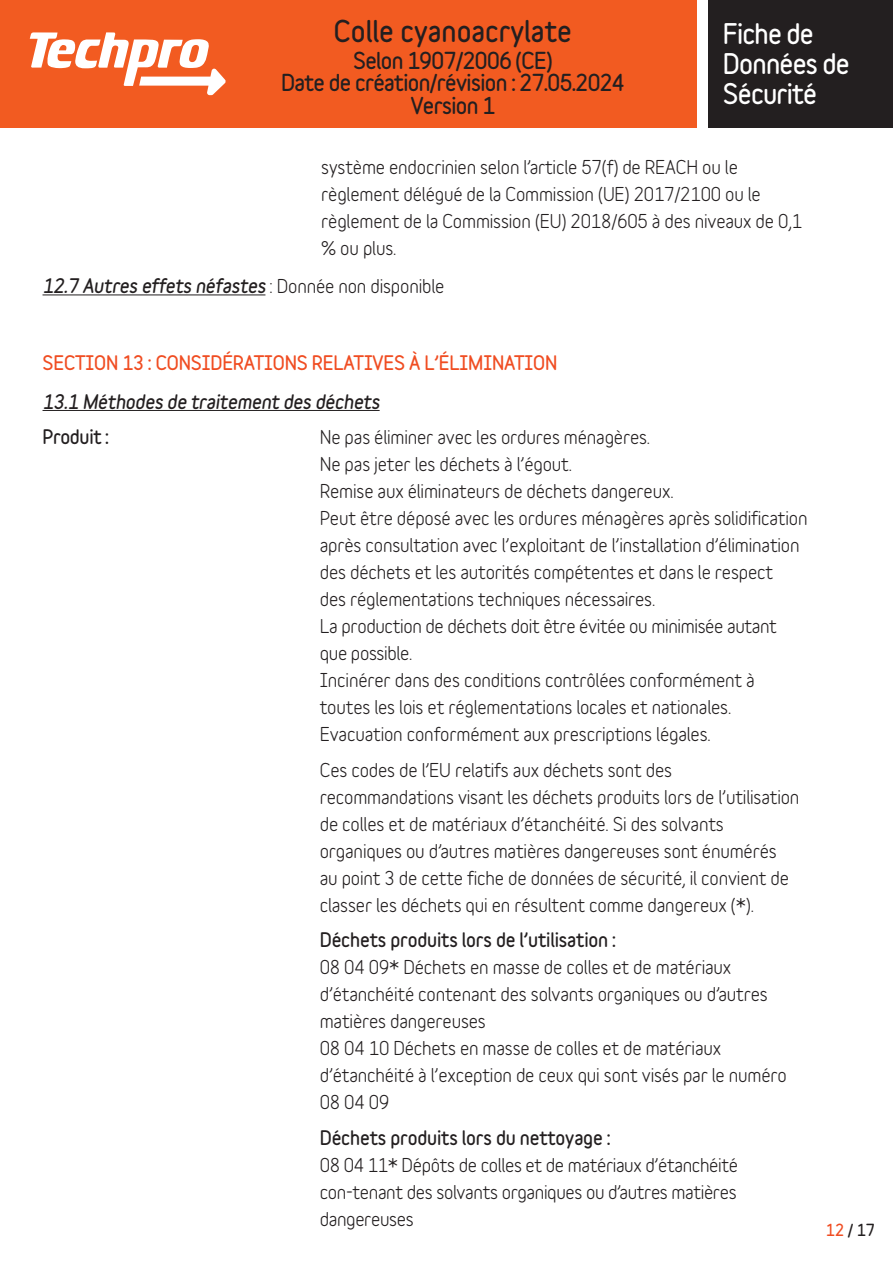
<style>
.page{position:relative;width:893px;height:1263px;background:#fff}
.page>*{position:absolute;margin:0;border:0;box-sizing:border-box;transform-origin:0 0}
.t1{font:900 27px "Variable";color:#231f20}
.t2{font:900 25.5px/30px "Variable";letter-spacing:-.03em;color:#fff}
.t3{font:900 21px/22.5px "Variable";letter-spacing:-.03em;color:#231f20;text-align:center}
.TEXTE_COURANT{font:700 18px/27px "Variable";letter-spacing:-.01em;color:#231f20}
.TEXTE_COURANT-2{font:italic 900 18px "Variable";letter-spacing:-.01em;color:#231f20}
.TEXTE_COURANT-3{font:900 18px "Variable";letter-spacing:-.01em;color:#f04d22}
.TEXTE_COURANT-4{font:900 18px "Variable";letter-spacing:-.02em;color:#231f20}
.t4{font:900 15px "Variable";color:#231f20}
.s1{font-weight:700;font-style:normal}
.s2{font-weight:900}
.s3{color:#f04d22}
</style>
<div class="page">
<div style="left:0;top:0;width:723px;height:128px;background:#f25b21"></div>
<div style="left:702px;top:0;width:191px;height:128px;background:#231f20"></div>
<div style="left:697px;top:0;width:11px;height:128px;background:#fff"></div>
<svg style="left:30px;top:32px;width:196px;height:63px"></svg>
<hr style="left:43px;top:294px;width:222px;height:1px;background:#231f20">
<hr style="left:43px;top:410px;width:337px;height:1px;background:#231f20">
<h1 class="t1" style="left:334px;top:13px;width:239px">Colle cyanoacrylate</h1>
<p class="t3" style="left:281px;top:49px;width:345px">Selon 1907/2006 (CE)<br>Date de création/révision : 27.05.2024<br>Version 1</p>
<h2 class="t2" style="left:723px;top:19px;width:128px">Fiche de<br>Données de<br>Sécurité</h2>
<p class="TEXTE_COURANT" style="left:321px;top:153px;width:482px">système endocrinien selon l’article 57(f) de REACH ou le règlement délégué de la Commission (UE) 2017/2100 ou le règlement de la Commission (EU) 2018/605 à des niveaux de 0,1 % ou plus.</p>
<p class="TEXTE_COURANT-2" style="left:43px;top:274px;width:403px">12.7 Autres effets néfastes <span class="s1">: Donnée non disponible</span></p>
<p class="TEXTE_COURANT-3" style="left:43px;top:351px;width:516px">SECTION 13 : CONSIDÉRATIONS RELATIVES À L’ÉLIMINATION</p>
<p class="TEXTE_COURANT-2" style="left:43px;top:390px;width:339px">13.1 Méthodes de traitement des déchets</p>
<p class="TEXTE_COURANT-4" style="left:43px;top:425px;width:68px">Produit :</p>
<p class="TEXTE_COURANT" style="left:320px;top:423px;width:489px">Ne pas éliminer avec les ordures ménagères.<br>Ne pas jeter les déchets à l’égout.<br>Remise aux éliminateurs de déchets dangereux.<br>Peut être déposé avec les ordures ménagères après solidification après consultation avec l’exploitant de l’installation d’élimination des déchets et les autorités compétentes et dans le respect<br>des réglementations techniques nécessaires.<br>La production de déchets doit être évitée ou minimisée autant que possible.<br>Incinérer dans des conditions contrôlées conformément à toutes les lois et réglementations locales et nationales.<br>Evacuation conformément aux prescriptions légales.</p>
<p class="TEXTE_COURANT" style="left:320px;top:756px;width:481px">Ces codes de l’EU relatifs aux déchets sont des recommandations visant les déchets produits lors de l’utilisation de colles et de matériaux d’étanchéité. Si des solvants organiques ou d’autres matières dangereuses sont énumérés<br>au point 3 de cette fiche de données de sécurité, il convient de classer les déchets qui en résultent comme dangereux (*).</p>
<p class="TEXTE_COURANT" style="left:320px;top:926px;width:469px"><span class="s2">Déchets produits lors de l’utilisation :<br></span>08 04 09* Déchets en masse de colles et de matériaux d’étanchéité contenant des solvants organiques ou d’autres matières dangereuses<br>08 04 10 Déchets en masse de colles et de matériaux d’étanchéité à l’exception de ceux qui sont visés par le numéro 08 04 09</p>
<p class="TEXTE_COURANT" style="left:320px;top:1124px;width:420px"><span class="s2">Déchets produits lors du nettoyage :<br></span>08 04 11* Dépôts de colles et de matériaux d’étanchéité con-tenant des solvants organiques ou d’autres matières dangereuses</p>
<p class="t4" style="left:826px;top:1220px;width:51px"><span class="s3">12</span> / 17</p>
</div>
